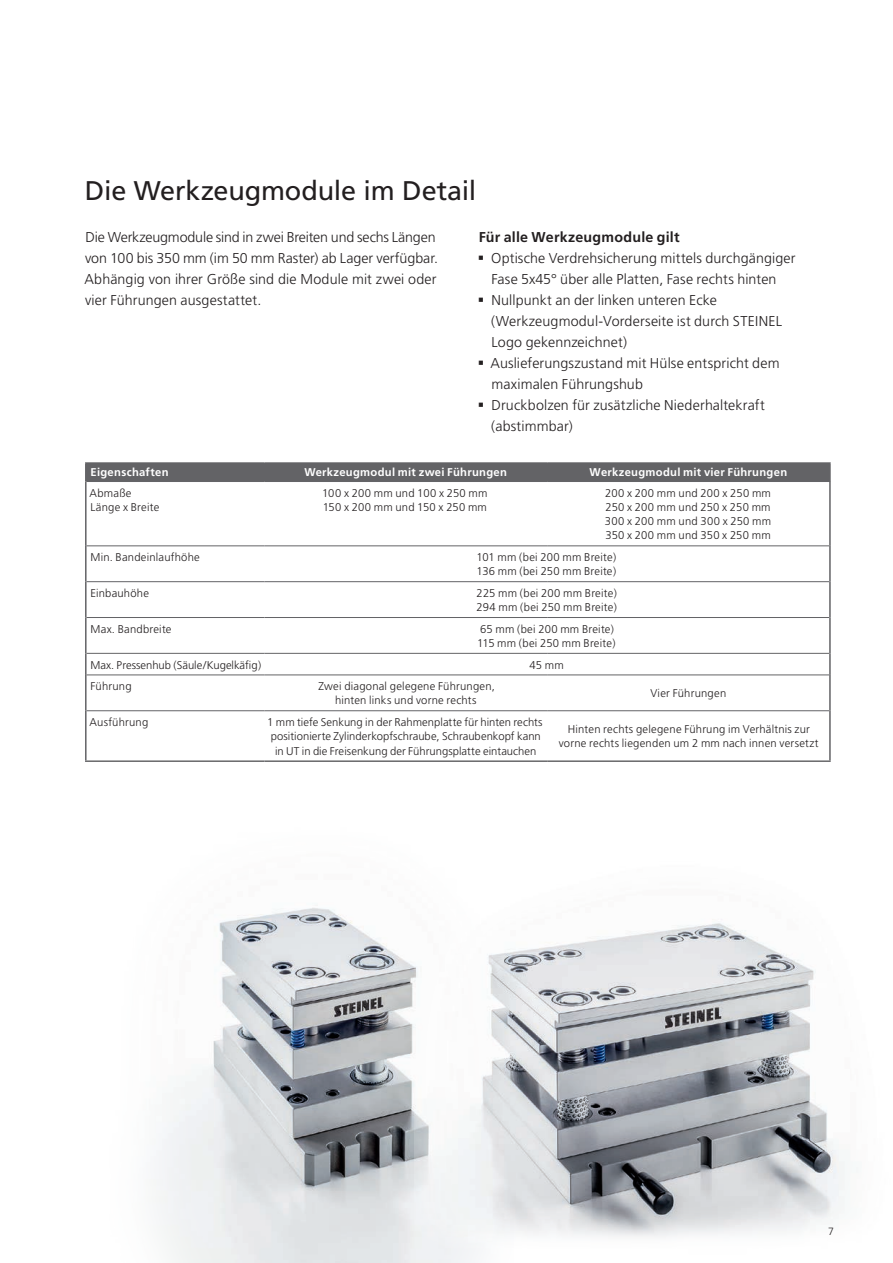
<style>
.page{position:relative;width:893px;height:1263px;background:#fff}
.page>*{position:absolute;margin:0;border:0;box-sizing:border-box;transform-origin:0 0}
.t1{font:27px "Frutiger";letter-spacing:-.01em;color:#231f20}
.t2{font:300 14.25px/21px "Frutiger";letter-spacing:.01em;color:#231f20}
.t3{font:700 14.25px "Frutiger";letter-spacing:.015em;color:#231f20}
.t4{font:300 11.25px/14.2px "Frutiger";letter-spacing:.015em;color:#231f20}
.t5{font:700 11.25px "Frutiger";letter-spacing:.025em;color:#fff}
.t6{font:300 10.5px "Frutiger";color:#231f20}
</style>
<div class="page">
<img style="left:156px;top:908px;width:316px;height:355px">
<img style="left:415px;top:908px;width:430px;height:353px">
<hr style="left:85px;top:462px;width:179px;height:2px;background:#636366">
<hr style="left:87px;top:481px;width:177px;height:1px;background:#636366">
<hr style="left:264px;top:481px;width:283px;height:1px;background:#636366">
<hr style="left:547px;top:481px;width:284px;height:1px;background:#636366">
<hr style="left:264px;top:462px;width:283px;height:2px;background:#636366">
<hr style="left:547px;top:462px;width:284px;height:2px;background:#636366">
<div style="left:85px;top:463px;width:746px;height:18px;background:#636366"></div>
<hr style="left:85px;top:760px;width:179px;height:2px;background:#636366">
<hr style="left:264px;top:760px;width:283px;height:2px;background:#636366">
<hr style="left:547px;top:760px;width:284px;height:2px;background:#636366">
<hr style="left:87px;top:674px;width:177px;height:1px;background:#636366">
<hr style="left:264px;top:674px;width:283px;height:1px;background:#636366">
<hr style="left:547px;top:674px;width:282px;height:1px;background:#636366">
<hr style="left:87px;top:710px;width:177px;height:1px;background:#636366">
<hr style="left:264px;top:710px;width:283px;height:1px;background:#636366">
<hr style="left:547px;top:710px;width:282px;height:1px;background:#636366">
<hr style="left:87px;top:545px;width:177px;height:1px;background:#636366">
<hr style="left:87px;top:581px;width:177px;height:1px;background:#636366">
<hr style="left:87px;top:617px;width:177px;height:1px;background:#636366">
<hr style="left:87px;top:653px;width:177px;height:1px;background:#636366">
<hr style="left:85px;top:481px;width:2px;height:65px;background:#636366">
<hr style="left:85px;top:546px;width:2px;height:36px;background:#636366">
<hr style="left:85px;top:582px;width:2px;height:35px;background:#636366">
<hr style="left:85px;top:617px;width:2px;height:36px;background:#636366">
<hr style="left:85px;top:653px;width:2px;height:22px;background:#636366">
<hr style="left:85px;top:675px;width:2px;height:36px;background:#636366">
<hr style="left:85px;top:711px;width:2px;height:49px;background:#636366">
<hr style="left:829px;top:482px;width:2px;height:64px;background:#636366">
<hr style="left:829px;top:675px;width:2px;height:36px;background:#636366">
<hr style="left:829px;top:711px;width:2px;height:49px;background:#636366">
<hr style="left:264px;top:545px;width:283px;height:1px;background:#636366">
<hr style="left:547px;top:545px;width:282px;height:1px;background:#636366">
<hr style="left:829px;top:546px;width:2px;height:36px;background:#636366">
<hr style="left:264px;top:581px;width:283px;height:1px;background:#636366">
<hr style="left:547px;top:581px;width:282px;height:1px;background:#636366">
<hr style="left:829px;top:582px;width:2px;height:35px;background:#636366">
<hr style="left:264px;top:617px;width:283px;height:1px;background:#636366">
<hr style="left:547px;top:617px;width:282px;height:1px;background:#636366">
<hr style="left:829px;top:617px;width:2px;height:36px;background:#636366">
<hr style="left:264px;top:653px;width:283px;height:1px;background:#636366">
<hr style="left:547px;top:653px;width:282px;height:1px;background:#636366">
<hr style="left:829px;top:653px;width:2px;height:22px;background:#636366">
<h1 class="t1" style="left:85px;top:175px;width:393px">Die Werkzeugmodule im Detail</h1>
<p class="t2" style="left:84px;top:226px;width:355px">Die Werkzeugmodule sind in zwei Breiten und sechs Längen von 100 bis 350 mm (im 50 mm Raster) ab Lager verfügbar.<br>Abhängig von ihrer Größe sind die Module mit zwei oder vier Führungen ausgestattet.</p>
<p class="t3" style="left:479px;top:229px;width:202px">Für alle Werkzeugmodule gilt</p>
<p class="t2" style="left:490px;top:247px;width:307px">Optische Verdrehsicherung mittels durchgängiger Fase 5x45° über alle Platten, Fase rechts hinten Nullpunkt an der linken unteren Ecke (Werkzeugmodul-Vorderseite ist durch STEINEL Logo gekennzeichnet)<br>Auslieferungszustand mit Hülse entspricht dem maximalen Führungshub<br>Druckbolzen für zusätzliche Niederhaltekraft (abstimmbar)</p>
<p class="t5" style="left:90px;top:466px;width:80px">Eigenschaften</p>
<p class="t5" style="left:304px;top:466px;width:204px">Werkzeugmodul mit zwei Führungen</p>
<p class="t5" style="left:590px;top:466px;width:199px">Werkzeugmodul mit vier Führungen</p>
<p class="t4" style="left:90px;top:486px;width:71px">Abmaße<br>Länge x Breite</p>
<p class="t4" style="left:322px;top:486px;width:167px">100 x 200 mm und 100 x 250 mm<br>150 x 200 mm und 150 x 250 mm</p>
<p class="t4" style="left:605px;top:486px;width:168px;text-align:justify">200 x 200 mm und 200 x 250 mm 250 x 200 mm und 250 x 250 mm 300 x 200 mm und 300 x 250 mm 350 x 200 mm und 350 x 250 mm</p>
<p class="t4" style="left:90px;top:550px;width:111px">Min. Bandeinlaufhöhe</p>
<p class="t4" style="left:476px;top:550px;width:141px">101 mm (bei 200 mm Breite)<br>136 mm (bei 250 mm Breite)</p>
<p class="t4" style="left:90px;top:586px;width:60px">Einbauhöhe</p>
<p class="t4" style="left:477px;top:586px;width:142px">225 mm (bei 200 mm Breite)<br>294 mm (bei 250 mm Breite)</p>
<p class="t4" style="left:90px;top:622px;width:83px">Max. Bandbreite</p>
<p class="t4" style="left:477px;top:622px;width:140px">65 mm (bei 200 mm Breite)<br>115 mm (bei 250 mm Breite)</p>
<p class="t4" style="left:90px;top:657px;width:172px">Max. Pressenhub (Säule/Kugelkäfig)</p>
<p class="t4" style="left:530px;top:657px;width:36px">45 mm</p>
<p class="t4" style="left:90px;top:679px;width:43px">Führung</p>
<p class="t4" style="left:319px;top:679px;width:178px;text-align:center">Zwei diagonal gelegene Führungen, hinten links und vorne rechts</p>
<p class="t4" style="left:650px;top:686px;width:77px">Vier Führungen</p>
<p class="t4" style="left:90px;top:715px;width:60px">Ausführung</p>
<p class="t4" style="left:267px;top:715px;width:277px;text-align:center">1 mm tiefe Senkung in der Rahmenplatte für hinten rechts positionierte Zylinderkopfschraube, Schraubenkopf kann in UT in die Freisenkung der Führungsplatte eintauchen</p>
<p class="t4" style="left:559px;top:722px;width:261px;text-align:center">Hinten rechts gelegene Führung im Verhältnis zur vorne rechts liegenden um 2 mm nach innen versetzt</p>
<p class="t6" style="left:828px;top:1225px;width:7px">7</p>
</div>
